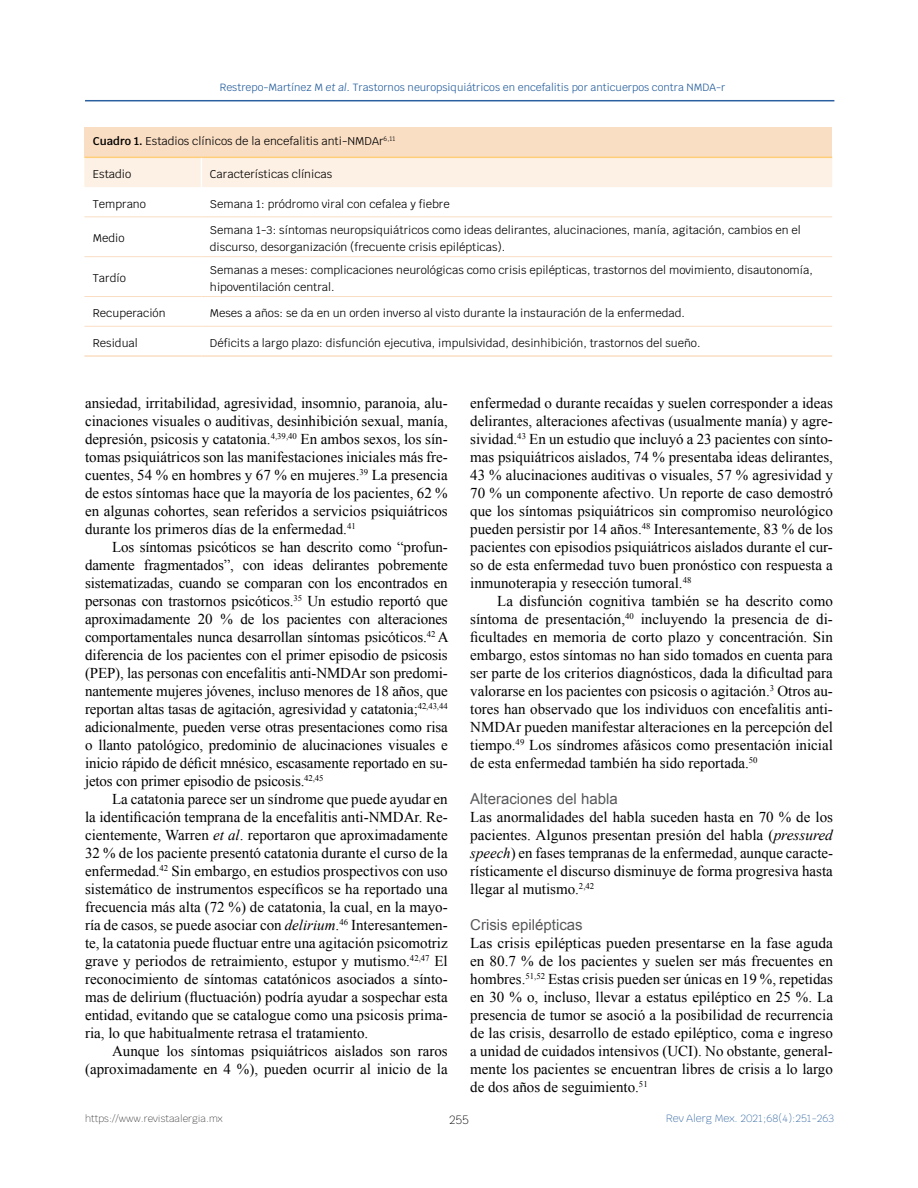
<style>
.page{position:relative;width:918px;height:1188px;background:#fff}
.page>*{position:absolute;margin:0;border:0;box-sizing:border-box;transform-origin:0 0}
.t1{font:15px/18px "Times New Roman";color:#000;text-align:justify}
.t2{font:15px "Arial";color:#58595b}
.t3{font:200 12px "Krub";color:#000}
.t4{font:11.25px/16.5px "Krub";color:#000}
.t5{font:10.5px "Krub";color:#29609d}
.t6{font:200 10.5px "Krub";color:#29609d}
.t7{font:200 9.75px "Krub";color:#333}
.s1{font-style:italic}
.s2{font-weight:600}
</style>
<div class="page">
<hr style="left:85px;top:100px;width:749px;height:1px;background:#29609d">
<div style="left:84px;top:128px;width:748px;height:29px;background:#fadec4"></div>
<div style="left:84px;top:158px;width:748px;height:29px;background:#fdf0e4"></div>
<hr style="left:84px;top:157px;width:117px;height:1px;background:#ffce7b">
<hr style="left:201px;top:157px;width:631px;height:1px;background:#ffce7b">
<hr style="left:84px;top:355px;width:117px;height:2px;background:#fadec4">
<hr style="left:201px;top:355px;width:631px;height:2px;background:#fadec4">
<hr style="left:84px;top:216px;width:117px;height:1px;background:#fadec4">
<hr style="left:201px;top:216px;width:631px;height:1px;background:#fadec4">
<hr style="left:84px;top:256px;width:117px;height:1px;background:#fadec4">
<hr style="left:201px;top:256px;width:631px;height:1px;background:#fadec4">
<hr style="left:84px;top:296px;width:117px;height:1px;background:#fadec4">
<hr style="left:201px;top:296px;width:631px;height:1px;background:#fadec4">
<hr style="left:84px;top:326px;width:117px;height:1px;background:#fadec4">
<hr style="left:201px;top:326px;width:631px;height:1px;background:#fadec4">
<p class="t5" style="left:220px;top:79px;width:507px">Restrepo-Martínez M <span class="s1">et al.</span> Trastornos neuropsiquiátricos en encefalitis por anticuerpos contra NMDA-r</p>
<p class="t4" style="left:93px;top:133px;width:304px"><span class="s2">Cuadro 1.</span> Estadios clínicos de la encefalitis anti-NMDAr<sup>6,11</sup></p>
<p class="t4" style="left:93px;top:166px;width:40px">Estadio</p>
<p class="t4" style="left:210px;top:166px;width:124px">Características clínicas</p>
<p class="t4" style="left:93px;top:195px;width:55px">Temprano</p>
<p class="t4" style="left:210px;top:195px;width:241px">Semana 1: pródromo viral con cefalea y fiebre</p>
<p class="t4" style="left:93px;top:230px;width:33px">Medio</p>
<p class="t4" style="left:210px;top:222px;width:592px">Semana 1-3: síntomas neuropsiquiátricos como ideas delirantes, alucinaciones, manía, agitación, cambios en el discurso, desorganización (frecuente crisis epilépticas).</p>
<p class="t4" style="left:93px;top:270px;width:34px">Tardío</p>
<p class="t4" style="left:210px;top:262px;width:604px">Semanas a meses: complicaciones neurológicas como crisis epilépticas, trastornos del movimiento, disautonomía, hipoventilación central.</p>
<p class="t4" style="left:93px;top:305px;width:74px">Recuperación</p>
<p class="t4" style="left:210px;top:305px;width:476px">Meses a años: se da en un orden inverso al visto durante la instauración de la enfermedad.</p>
<p class="t4" style="left:93px;top:335px;width:46px">Residual</p>
<p class="t4" style="left:210px;top:335px;width:492px">Déficits a largo plazo: disfunción ejecutiva, impulsividad, desinhibición, trastornos del sueño.</p>
<p class="t1" style="left:85px;top:393px;width:364px">ansiedad, irritabilidad, agresividad, insomnio, paranoia, alu&shy;cinaciones visuales o auditivas, desinhibición sexual, manía, depresión, psicosis y catatonia.<sup>4,39,40</sup> En ambos sexos, los sín&shy;tomas psiquiátricos son las manifestaciones iniciales más fre&shy;cuentes, 54 % en hombres y 67 % en mujeres.<sup>39</sup> La presencia de estos síntomas hace que la mayoría de los pacientes, 62 % en algunas cohortes, sean referidos a servicios psiquiátricos durante los primeros días de la enfermedad.<sup>41</sup></p>
<p class="t1" style="left:85px;top:537px;width:365px;text-indent:27px">Los síntomas psicóticos se han descrito como “profun&shy;damente fragmentados”, con ideas delirantes pobremente sistematizadas, cuando se comparan con los encontrados en personas con trastornos psicóticos.<sup>35</sup> Un estudio reportó que aproximadamente 20 % de los pacientes con alteraciones comportamentales nunca desarrollan síntomas psicóticos.<sup>42</sup> A diferencia de los pacientes con el primer episodio de psicosis (PEP), las personas con encefalitis anti-NMDAr son predomi&shy;nantemente mujeres jóvenes, incluso menores de 18 años, que reportan altas tasas de agitación, agresividad y catatonia;<sup>42,43,44 </sup>adicionalmente, pueden verse otras presentaciones como risa o llanto patológico, predominio de alucinaciones visuales e inicio rápido de déficit mnésico, escasamente reportado en su&shy;jetos con primer episodio de psicosis.<sup>42,45</sup></p>
<p class="t1" style="left:85px;top:789px;width:364px;text-indent:27px">La catatonia parece ser un síndrome que puede ayudar en la identificación temprana de la encefalitis anti-NMDAr. Re&shy;cientemente, Warren <span class="s1">et al</span>. reportaron que aproximadamente 32 % de los paciente presentó catatonia durante el curso de la enfermedad.<sup>42</sup> Sin embargo, en estudios prospectivos con uso sistemático de instrumentos específicos se ha reportado una frecuencia más alta (72 %) de catatonia, la cual, en la mayo&shy;ría de casos, se puede asociar con <span class="s1">delirium</span>.<sup>46</sup> Interesantemen&shy;te, la catatonia puede fluctuar entre una agitación psicomotriz grave y periodos de retraimiento, estupor y mutismo.<sup>42,47</sup> El reconocimiento de síntomas catatónicos asociados a sínto&shy;mas de delirium (fluctuación) podría ayudar a sospechar esta entidad, evitando que se catalogue como una psicosis prima&shy;ria, lo que habitualmente retrasa el tratamiento.</p>
<p class="t1" style="left:85px;top:1041px;width:364px;text-align:right">Aunque los síntomas psiquiátricos aislados son raros (aproximadamente en 4 %), pueden ocurrir al inicio de la</p>
<p class="t1" style="left:470px;top:393px;width:364px">enfermedad o durante recaídas y suelen corresponder a ideas delirantes, alteraciones afectivas (usualmente manía) y agre&shy;sividad.<sup>43</sup> En un estudio que incluyó a 23 pacientes con sínto&shy;mas psiquiátricos aislados, 74 % presentaba ideas delirantes, 43 % alucinaciones auditivas o visuales, 57 % agresividad y 70 % un componente afectivo. Un reporte de caso demostró que los síntomas psiquiátricos sin compromiso neurológico pueden persistir por 14 años.<sup>48</sup> Interesantemente, 83 % de los pacientes con episodios psiquiátricos aislados durante el cur&shy;so de esta enfermedad tuvo buen pronóstico con respuesta a inmunoterapia y resección tumoral.<sup>48</sup></p>
<p class="t1" style="left:470px;top:591px;width:364px;text-indent:27px">La disfunción cognitiva también se ha descrito como síntoma de presentación,<sup>40</sup> incluyendo la presencia de di&shy;ficultades en memoria de corto plazo y concentración. Sin embargo, estos síntomas no han sido tomados en cuenta para ser parte de los criterios diagnósticos, dada la dificultad para valorarse en los pacientes con psicosis o agitación.<sup>3</sup> Otros au&shy;tores han observado que los individuos con encefalitis anti-NMDAr pueden manifestar alteraciones en la percepción del tiempo.<sup>49</sup> Los síndromes afásicos como presentación inicial de esta enfermedad también ha sido reportada.<sup>50</sup></p>
<p class="t2" style="left:470px;top:788px;width:149px">Alteraciones del habla</p>
<p class="t1" style="left:470px;top:807px;width:364px">Las anormalidades del habla suceden hasta en 70 % de los pacientes. Algunos presentan presión del habla (<span class="s1">pressured speech</span>) en fases tempranas de la enfermedad, aunque caracte&shy;rísticamente el discurso disminuye de forma progresiva hasta llegar al mutismo.<sup>2,42</sup></p>
<p class="t2" style="left:470px;top:914px;width:114px">Crisis epilépticas</p>
<p class="t1" style="left:470px;top:933px;width:364px">Las crisis epilépticas pueden presentarse en la fase aguda en 80.7 % de los pacientes y suelen ser más frecuentes en hombres.<sup>51,52</sup> Estas crisis pueden ser únicas en 19 %, repetidas en 30 % o, incluso, llevar a estatus epiléptico en 25 %. La presencia de tumor se asoció a la posibilidad de recurrencia de las crisis, desarrollo de estado epiléptico, coma e ingreso a unidad de cuidados intensivos (UCI). No obstante, general&shy;mente los pacientes se encuentran libres de crisis a lo largo de dos años de seguimiento.<sup>51</sup></p>
<p class="t7" style="left:85px;top:1110px;width:139px">https://www.revistaalergia.mx</p>
<p class="t3" style="left:449px;top:1109px;width:21px">255</p>
<p class="t6" style="left:666px;top:1110px;width:169px">Rev Alerg Mex. 2021;68(4):251-263</p>
</div>
